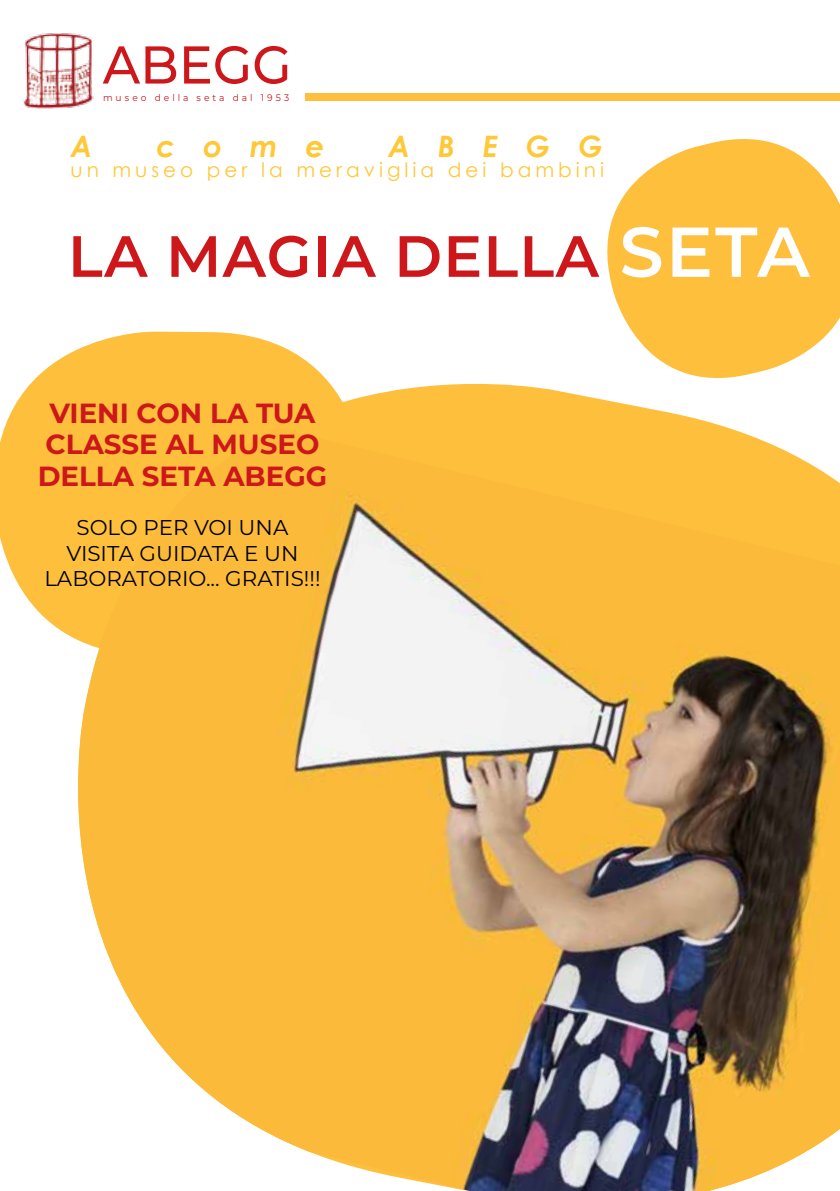
<style>
.page{position:relative;width:840px;height:1191px;background:#fff}
.page>*{position:absolute;margin:0;border:0;box-sizing:border-box;transform-origin:0 0}
.t1{font:600 58px "Montserrat";letter-spacing:.02em;color:#cd171a}
.t2{font:500 53px "Montserrat";color:#cd171a;scale:.96 1}
.t3{font:italic 700 29.6px "Century Gothic";letter-spacing:.94em;color:#fec838}
.t4{font:700 27.6px/31.4px "Montserrat";color:#cd171a;text-align:center}
.t5{font:21.4px/25.2px "Montserrat";color:#000;text-align:center}
.t6{font:20px "Century Gothic";letter-spacing:.2em;color:#fec838}
.t7{font:9.4px "Montserrat";letter-spacing:.33em;color:#cd171a;scale:.96 1}
.s1{font-size:70.4px;color:#fff}
</style>
<div class="page">
<svg style="left:607px;top:139px;width:232px;height:175px;background:#fec755"></svg>
<svg style="left:0;top:419px;width:8px;height:143px"></svg>
<svg style="left:8px;top:314px;width:831px;height:275px;fill:#febf3c"></svg>
<img style="left:21px;top:428px;width:818px;height:763px">
<img style="left:23px;top:33px;width:71px;height:76px">
<div style="left:305px;top:93px;width:534px;height:8px;background:#febf3c"></div>
<h2 class="t2" style="left:103px;top:28px;width:198px">ABEGG</h2>
<p class="t7" style="left:103px;top:91px;width:195px">museo della seta dal 1953</p>
<h3 class="t3" style="left:71px;top:123px;width:23px">A</h3>
<h3 class="t3" style="left:156px;top:123px;width:169px">come</h3>
<h3 class="t3" style="left:388px;top:123px;width:217px">ABEGG</h3>
<p class="t6" style="left:71px;top:155px;width:534px">un museo per la meraviglia dei bambini</p>
<h1 class="t1" style="left:68px;top:215px;width:743px">LA MAGIA DELLA <span class="s1">SETA</span></h1>
<p class="t4" style="left:38px;top:396px;width:291px">VIENI CON LA TUA<br>CLASSE AL MUSEO<br>DELLA SETA ABEGG</p>
<p class="t5" style="left:44px;top:514px;width:277px">SOLO PER VOI UNA<br>VISITA GUIDATA E UN<br>LABORATORIO... GRATIS!!!</p>
</div>
